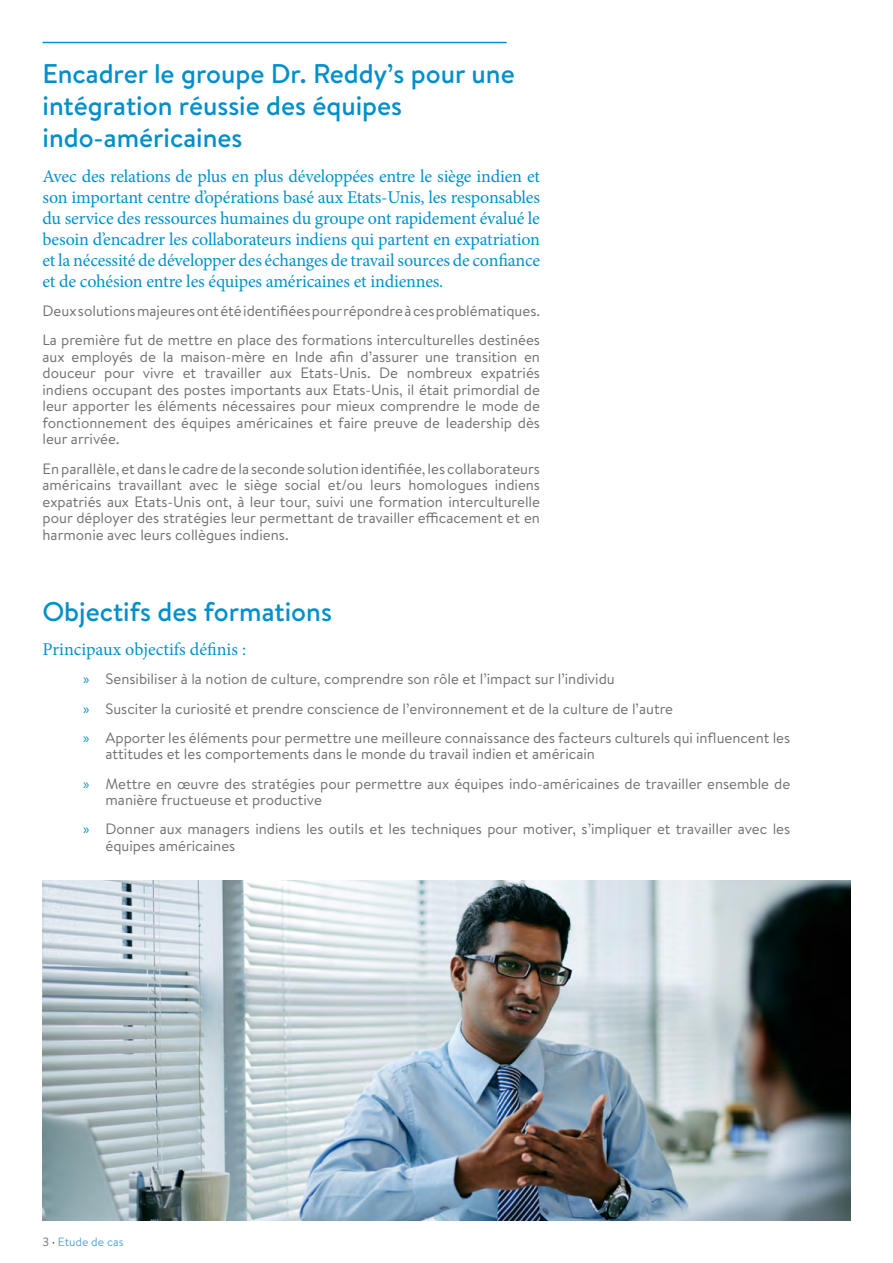
<style>
.page{position:relative;width:893px;height:1263px;background:#fff}
.page>*{position:absolute;margin:0;border:0;box-sizing:border-box;transform-origin:0 0}
.t1{font:500 27px/32.4px "Brandon Text";color:#008fca}
.t2{font:18px/21px "Minion Pro";letter-spacing:-.01em;color:#0093c9;text-align:justify}
.t3{font:15px/16.5px "Brandon Text";color:#706f6f}
.t4{font:12px "Brandon Text";color:#53a6d7}
.s1{font-family:"Myriad Pro";color:#0093c9}
.s2{color:#706f6f}
.s3{color:#000}
</style>
<div class="page">
<hr style="left:43px;top:42px;width:464px;height:1px;background:#0093c9">
<img style="left:43px;top:880px;width:807px;height:340px">
<h1 class="t1" style="left:43px;top:57px;width:474px">Encadrer le groupe Dr. Reddy’s pour une intégration réussie des équipes indo-américaines</h1>
<p class="t2" style="left:43px;top:166px;width:499px">Avec des relations de plus en plus développées entre le siège indien et son important centre d’opérations basé aux Etats-Unis, les responsables du service des ressources humaines du groupe ont rapidement évalué le besoin d’encadrer les collaborateurs indiens qui partent en expatriation et la nécessité de développer des échanges de travail sources de confiance et de cohésion entre les équipes américaines et indiennes.</p>
<p class="t3" style="left:43px;top:296px;width:499px;line-height:29.2px">Deux solutions majeures ont été identifiées pour répondre à ces problématiques.<br>La première fut de mettre en place des formations interculturelles destinées</p>
<p class="t3" style="left:43px;top:348px;width:499px;text-align:justify">aux employés de la maison-mère en Inde afin d’assurer une transition en douceur pour vivre et travailler aux Etats-Unis. De nombreux expatriés indiens occupant des postes importants aux Etats-Unis, il était primordial de leur apporter les éléments nécessaires pour mieux comprendre le mode de fonctionnement des équipes américaines et faire preuve de leadership dès leur arrivée.</p>
<p class="t3" style="left:43px;top:460px;width:499px;text-align:justify">En parallèle, et dans le cadre de la seconde solution identifiée, les collaborateurs américains travaillant avec le siège social et/ou leurs homologues indiens expatriés aux Etats-Unis ont, à leur tour, suivi une formation interculturelle pour déployer des stratégies leur permettant de travailler efficacement et en harmonie avec leurs collègues indiens.</p>
<h1 class="t1" style="left:43px;top:595px;width:291px">Objectifs des formations</h1>
<p class="t2" style="left:43px;top:639px;width:205px">Principaux objectifs définis :</p>
<p class="t3" style="left:83px;top:664px;width:709px;line-height:29.2px"><span class="s1">»</span> Sensibiliser à la notion de culture, comprendre son rôle et l’impact sur l’individu<br><span class="s1">»</span> Susciter la curiosité et prendre conscience de l’environnement et de la culture de l’autre<br><span class="s1">»</span> Apporter les éléments pour permettre une meilleure connaissance des facteurs culturels qui influencent les</p>
<p class="t3" style="left:83px;top:739px;width:709px;line-height:29.2px;text-indent:22px">attitudes et les comportements dans le monde du travail indien et américain<br><span class="s1">»</span> Mettre en œuvre des stratégies pour permettre aux équipes indo-américaines de travailler ensemble de</p>
<p class="t3" style="left:83px;top:785px;width:709px;line-height:29.2px;text-indent:22px">manière fructueuse et productive<br><span class="s1">»</span> Donner aux managers indiens les outils et les techniques pour motiver, s’impliquer et travailler avec les</p>
<p class="t3" style="left:106px;top:837px;width:131px">équipes américaines</p>
<p class="t4" style="left:43px;top:1233px;width:83px"><span class="s2">3</span> <span class="s3">·</span> Etude de cas</p>
</div>
